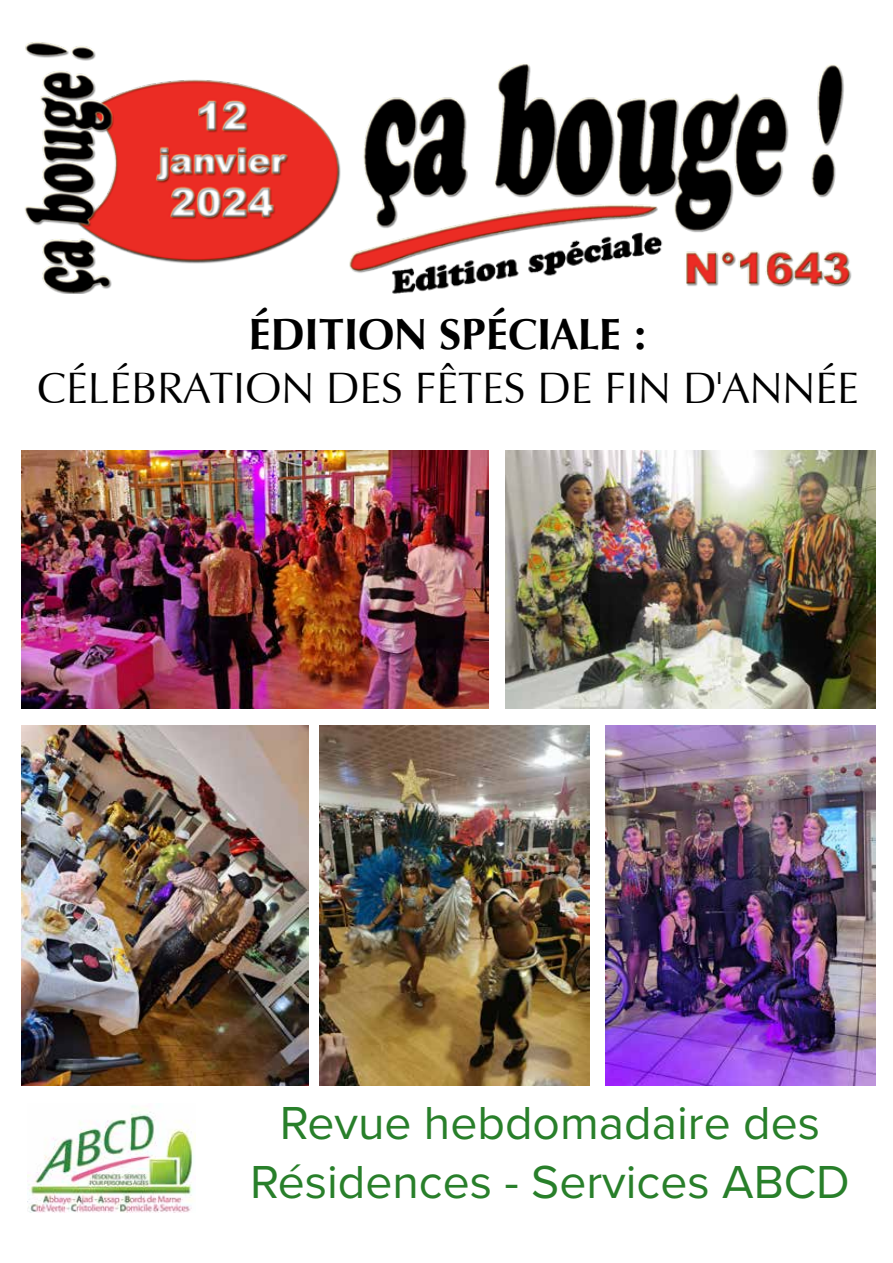
<style>
.page{position:relative;width:893px;height:1263px;background:#fff}
.page>*{position:absolute;margin:0;border:0;box-sizing:border-box;transform-origin:0 0}
.t1{font:48px/58.5px "Proxima Nova";color:#287f2a;text-align:center}
.t2{font:45px "Vera Humana 95";color:#000}
.t3{font:700 45px "Vera Humana 95";color:#000}
</style>
<div class="page">
<img style="left:25px;top:42px;width:827px;height:251px">
<img style="left:28px;top:1105px;width:168px;height:108px">
<img style="left:21px;top:451px;width:468px;height:257px">
<img style="left:21px;top:725px;width:287px;height:360px">
<img style="left:505px;top:451px;width:371px;height:257px">
<img style="left:319px;top:725px;width:270px;height:360px">
<img style="left:606px;top:725px;width:270px;height:360px">
<p class="t3" style="left:249px;top:306px;width:400px">ÉDITION SPÉCIALE :</p>
<p class="t2" style="left:37px;top:360px;width:823px">CÉLÉBRATION DES FÊTES DE FIN D'ANNÉE</p>
<p class="t1" style="left:250px;top:1092px;width:601px">Revue hebdomadaire des<br>Résidences - Services ABCD</p>
</div>
